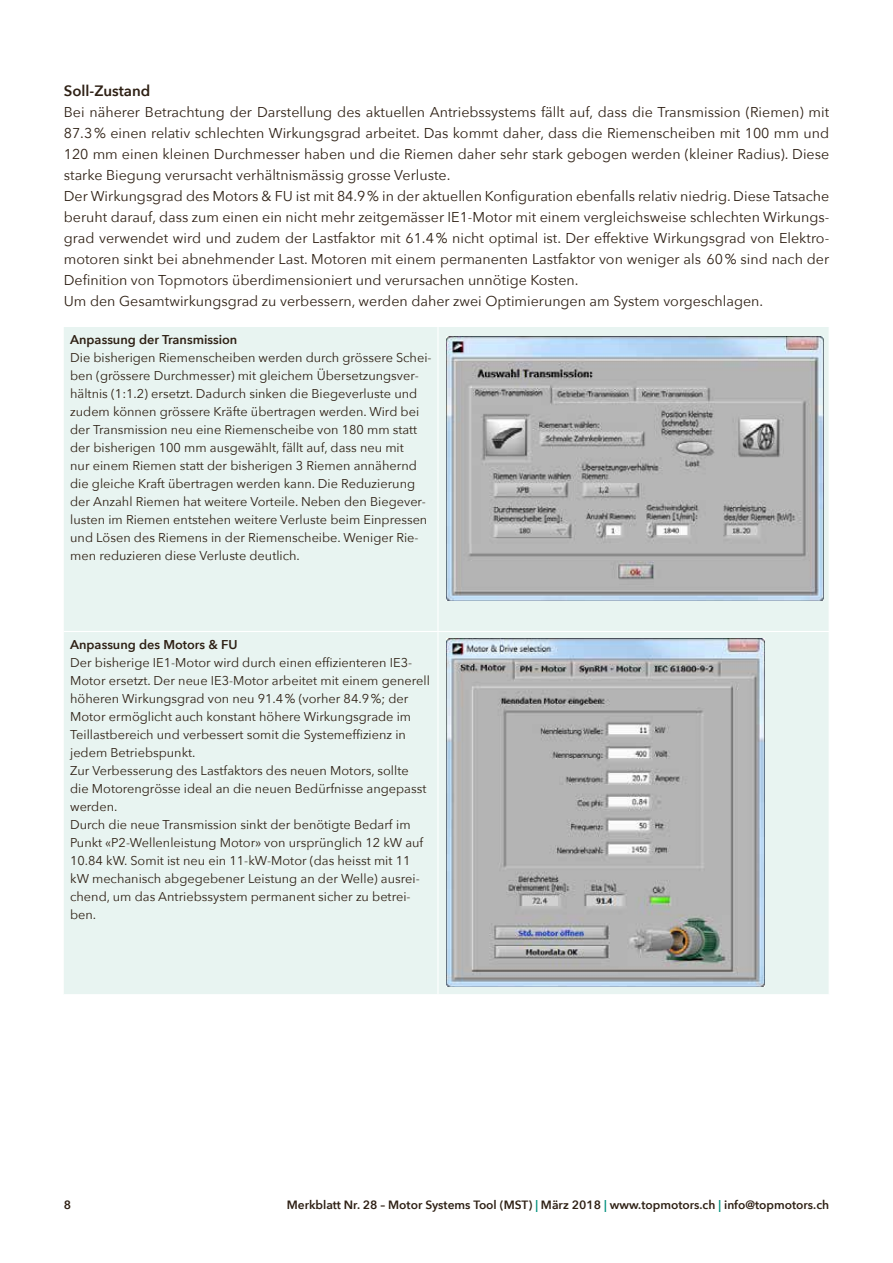
<style>
.page{position:relative;width:893px;height:1263px;background:#fff}
.page>*{position:absolute;margin:0;border:0;box-sizing:border-box;transform-origin:0 0}
.t1{font:600 15px "Avenir Next";color:#2e2014}
.t2{font:14.25px/21px "Avenir Next";color:#2e2014}
.t3{font:12.75px/18px "Avenir Next";color:#2e2014}
.t4{font:600 12.75px "Avenir Next";color:#2e2014}
.t5{font:600 12px "Avenir Next";color:#2e2014}
.s1{color:#00907d}
</style>
<div class="page">
<div style="left:64px;top:327px;width:765px;height:667px;background:#e8f4f1"></div>
<hr style="left:437px;top:327px;width:2px;height:304px;background:#fff">
<hr style="left:437px;top:632px;width:2px;height:362px;background:#fff">
<hr style="left:64px;top:631px;width:374px;height:1px;background:#fff">
<hr style="left:438px;top:631px;width:392px;height:1px;background:#fff">
<img style="left:447px;top:336px;width:377px;height:264px">
<img style="left:446px;top:638px;width:319px;height:348px">
<p class="t1" style="left:64px;top:78px;width:88px">Soll-Zustand</p>
<p class="t2" style="left:64px;top:101px;width:767px">Bei näherer Betrachtung der Darstellung des aktuellen Antriebssystems fällt auf, dass die Transmission (Riemen) mit 87.3% einen relativ schlechten Wirkungsgrad arbeitet. Das kommt daher, dass die Riemenscheiben mit 100 mm und 120 mm einen kleinen Durchmesser haben und die Riemen daher sehr stark gebogen werden (kleiner Radius). Diese starke Biegung verursacht verhältnismässig grosse Verluste.<br>Der Wirkungsgrad des Motors &amp; FU ist mit 84.9% in der aktuellen Konfiguration ebenfalls relativ niedrig. Diese Tatsache beruht darauf, dass zum einen ein nicht mehr zeitgemässer IE1-Motor mit einem vergleichsweise schlechten Wirkungs&shy;grad verwendet wird und zudem der Lastfaktor mit 61.4% nicht optimal ist. Der effektive Wirkungsgrad von Elektro&shy;motoren sinkt bei abnehmender Last. Motoren mit einem permanenten Lastfaktor von weniger als 60% sind nach der Definition von Topmotors überdimensioniert und verursachen unnötige Kosten.<br>Um den Gesamtwirkungsgrad zu verbessern, werden daher zwei Optimierungen am System vorgeschlagen.</p>
<p class="t4" style="left:70px;top:329px;width:169px">Anpassung der Transmission</p>
<p class="t3" style="left:70px;top:348px;width:363px">Die bisherigen Riemenscheiben werden durch grössere Schei&shy;ben (grössere Durchmesser) mit gleichem Übersetzungsver&shy;hältnis (1:1.2) ersetzt. Dadurch sinken die Biegeverluste und zudem können grössere Kräfte übertragen werden. Wird bei der Transmission neu eine Riemenscheibe von 180 mm statt der bisherigen 100 mm ausgewählt, fällt auf, dass neu mit<br>nur einem Riemen statt der bisherigen 3 Riemen annähernd die gleiche Kraft übertragen werden kann. Die Reduzierung der Anzahl Riemen hat weitere Vorteile. Neben den Biegever&shy;lusten im Riemen entstehen weitere Verluste beim Einpressen und Lösen des Riemens in der Riemenscheibe. Weniger Rie&shy;men reduzieren diese Verluste deutlich.</p>
<p class="t4" style="left:70px;top:633px;width:169px">Anpassung des Motors &amp; FU</p>
<p class="t3" style="left:70px;top:652px;width:361px">Der bisherige IE1-Motor wird durch einen effizienteren IE3- Motor ersetzt. Der neue IE3-Motor arbeitet mit einem generell höheren Wirkungsgrad von neu 91.4% (vorher 84.9%; der Motor ermöglicht auch konstant höhere Wirkungsgrade im Teillastbereich und verbessert somit die Systemeffizienz in jedem Betriebspunkt.<br>Zur Verbesserung des Lastfaktors des neuen Motors, sollte die Motorengrösse ideal an die neuen Bedürfnisse angepasst werden.<br>Durch die neue Transmission sinkt der benötigte Bedarf im Punkt «P2-Wellenleistung Motor» von ursprünglich 12 kW auf 10.84 kW. Somit ist neu ein 11-kW-Motor (das heisst mit 11 kW mechanisch abgegebener Leistung an der Welle) ausrei&shy;chend, um das Antriebssystem permanent sicher zu betrei&shy;ben.</p>
<p class="t5" style="left:64px;top:1194px;width:9px">8</p>
<p class="t5" style="left:287px;top:1194px;width:544px">Merkblatt Nr. 28 – Motor Systems Tool (MST) <span class="s1">|</span> März 2018 <span class="s1">|</span> www.topmotors.ch <span class="s1">|</span> info@topmotors.ch</p>
</div>
